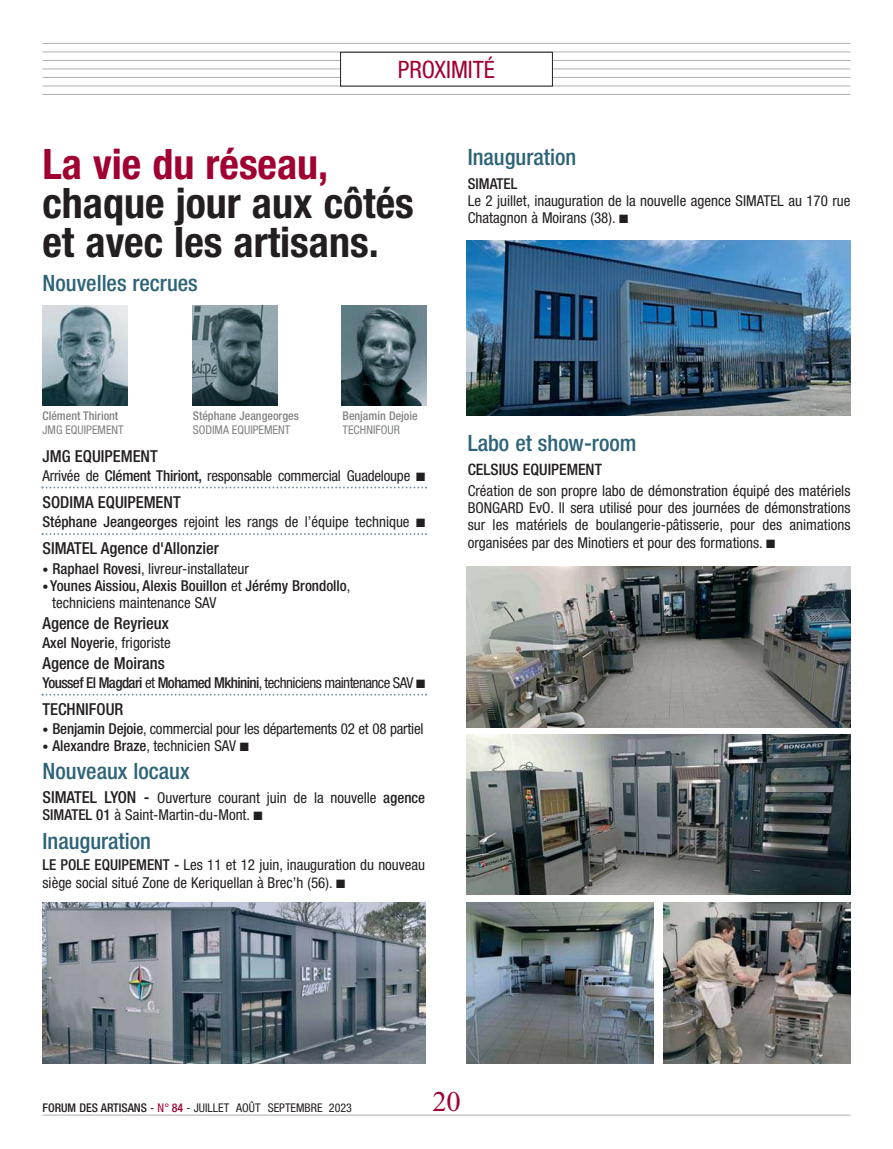
<style>
.page{position:relative;width:893px;height:1149px;background:#fff}
.page>*{position:absolute;margin:0;border:0;box-sizing:border-box;transform-origin:0 0}
.t1{font:700 condensed 42px/39px "Helvetica Neue";color:#231f20}
.t2{font:700 condensed 42px "Helvetica Neue";color:#a10131}
.t3{font:28.5px "Times New Roman";color:#a10131}
.t4{font:condensed 24px "Helvetica Neue";color:#a10131}
.t5{font:500 condensed 22.5px "Helvetica Neue";color:#2d6378}
.t6{font:500 condensed 16.5px "Helvetica Neue";color:#231f20}
.t7{font:500 condensed 15.75px "Helvetica Neue";color:#231f20}
.t8{font:condensed 15px/17.2px "Helvetica Neue";color:#231f20}
.t9{font:500 condensed 15px/17.2px "Helvetica Neue";color:#231f20}
.t10{font:500 condensed 15px "Helvetica Neue";letter-spacing:-.04em;color:#231f20}
.t11{font:500 condensed 12px "Helvetica Neue";color:#808284}
.t12{font:condensed 12px "Helvetica Neue";color:#231f20}
.t13{font:condensed 12px "Helvetica Neue";color:#808284}
.s1{font-weight:500}
.s2{font-size:12px}
.s3{font-weight:400;font-size:12px}
.s4{font-weight:400}
.s5{font-weight:500;font-size:16.5px}
.s6{color:#a10131}
.s7{font-weight:500;color:#a10131}
</style>
<div class="page">
<hr style="left:43px;top:43px;width:807px;height:1px;background:#b1b4b6">
<hr style="left:43px;top:51px;width:807px;height:1px;background:#b1b4b6">
<hr style="left:43px;top:60px;width:807px;height:1px;background:#b1b4b6">
<hr style="left:43px;top:68px;width:807px;height:1px;background:#b1b4b6">
<hr style="left:43px;top:77px;width:807px;height:1px;background:#b1b4b6">
<hr style="left:43px;top:85px;width:807px;height:1px;background:#b1b4b6">
<hr style="left:43px;top:94px;width:807px;height:1px;background:#b1b4b6">
<hr style="left:43px;top:1114px;width:807px;height:1px;background:#b1b4b6">
<img style="left:43px;top:306px;width:85px;height:99px">
<img style="left:342px;top:306px;width:85px;height:99px">
<img style="left:193px;top:306px;width:85px;height:99px">
<div style="left:341px;top:52px;width:211px;height:34px;background:#fff"></div>
<div style="left:340px;top:52px;width:213px;height:34px;border:1px solid #231f20"></div>
<svg style="left:42px;top:486px;width:385px;height:2px"></svg>
<svg style="left:42px;top:533px;width:385px;height:2px"></svg>
<svg style="left:42px;top:693px;width:385px;height:2px"></svg>
<img style="left:43px;top:902px;width:382px;height:161px">
<img style="left:467px;top:240px;width:383px;height:175px">
<img style="left:467px;top:566px;width:383px;height:161px">
<img style="left:467px;top:734px;width:383px;height:160px">
<img style="left:467px;top:902px;width:187px;height:161px">
<img style="left:663px;top:902px;width:187px;height:161px">
<h3 class="t4" style="left:398px;top:60px;width:99px">PROXIMITÉ</h3>
<h1 class="t2" style="left:43px;top:149px;width:287px">La vie du réseau,</h1>
<h1 class="t1" style="left:43px;top:187px;width:373px">chaque jour aux côtés et avec les artisans.</h1>
<h3 class="t5" style="left:43px;top:274px;width:157px">Nouvelles recrues</h3>
<h3 class="t5" style="left:468px;top:148px;width:110px">Inauguration</h3>
<p class="t9" style="left:468px;top:176px;width:51px">SIMATEL</p>
<p class="t8" style="left:468px;top:193px;width:384px">Le 2 juillet, inauguration de la nouvelle agence SIMATEL au 170 rue<br>Chatagnon à Moirans (38). ■</p>
<p class="t11" style="left:43px;top:411px;width:77px">Clément Thiriont</p>
<p class="t13" style="left:43px;top:425px;width:83px">JMG EQUIPEMENT</p>
<p class="t11" style="left:193px;top:411px;width:107px">Stéphane Jeangeorges</p>
<p class="t13" style="left:193px;top:425px;width:99px">SODIMA EQUIPEMENT</p>
<p class="t11" style="left:343px;top:411px;width:77px">Benjamin Dejoie</p>
<p class="t13" style="left:343px;top:425px;width:59px">TECHNIFOUR</p>
<p class="t6" style="left:43px;top:450px;width:117px">JMG EQUIPEMENT</p>
<p class="t8" style="left:43px;top:468px;width:384px">Arrivée de <span class="s1">Clément Thiriont,</span> responsable commercial Guadeloupe ■</p>
<p class="t6" style="left:43px;top:496px;width:140px">SODIMA EQUIPEMENT</p>
<p class="t8" style="left:43px;top:513px;width:384px"><span class="s1">Stéphane Jeangeorges</span> rejoint les rangs de l’équipe technique ■</p>
<p class="t6" style="left:43px;top:541px;width:178px">SIMATEL Agence d'Allonzier</p>
<p class="t8" style="left:43px;top:561px;width:208px"><span class="s2">•</span> <span class="s1">Raphael Rovesi</span>, livreur-installateur</p>
<p class="t9" style="left:52px;top:578px;width:300px;text-indent:-10px"><span class="s3">•</span> Younes Aissiou, Alexis Bouillon <span class="s4">et</span> Jérémy Brondollo<span class="s4">, techniciens maintenance SAV</span></p>
<p class="t6" style="left:43px;top:617px;width:128px">Agence de Reyrieux</p>
<p class="t9" style="left:43px;top:635px;width:130px">Axel Noyerie<span class="s4">, frigoriste</span></p>
<p class="t6" style="left:43px;top:657px;width:124px">Agence de Moirans</p>
<p class="t10" style="left:43px;top:677px;width:384px">Youssef El Magdari <span class="s4">et</span> Mohamed Mkhinini<span class="s4">, techniciens maintenance SAV</span> ■</p>
<p class="t6" style="left:43px;top:703px;width:82px">TECHNIFOUR</p>
<p class="t8" style="left:43px;top:720px;width:382px"><span class="s2">•</span> <span class="s1">Benjamin Dejoie</span>, commercial pour les départements 02 et 08 partiel</p>
<p class="t9" style="left:43px;top:738px;width:208px"><span class="s3">•</span> Alexandre Braze<span class="s4">, technicien SAV</span> ■</p>
<h3 class="t5" style="left:43px;top:763px;width:149px">Nouveaux locaux</h3>
<p class="t8" style="left:43px;top:791px;width:384px;line-height:16.5px"><span class="s5">SIMATEL LYON -</span> Ouverture courant juin de la nouvelle <span class="s1">agence<br>SIMATEL 01</span> à Saint-Martin-du-Mont. ■</p>
<h3 class="t5" style="left:43px;top:832px;width:110px">Inauguration</h3>
<p class="t8" style="left:43px;top:857px;width:384px"><span class="s1">LE POLE EQUIPEMENT -</span> Les 11 et 12 juin, inauguration du nouveau siège social situé Zone de Keriquellan à Brec’h (56). ■</p>
<h3 class="t5" style="left:468px;top:435px;width:170px">Labo et show-room</h3>
<p class="t7" style="left:468px;top:464px;width:136px">CELSIUS EQUIPEMENT</p>
<p class="t8" style="left:468px;top:483px;width:384px;text-align:justify">Création de son propre labo de démonstration équipé des matériels BONGARD EvO. Il sera utilisé pour des journées de démonstrations sur les matériels de boulangerie-pâtisserie, pour des animations organisées par des Minotiers et pour des formations. ■</p>
<p class="t12" style="left:43px;top:1102px;width:311px"><span class="s1">FORUM DES ARTISANS</span> - <span class="s6">N°</span> <span class="s7">84</span> - JUILLET AOÛT SEPTEMBRE 2023</p>
<h2 class="t3" style="left:432px;top:1091px;width:30px">20</h2>
</div>
